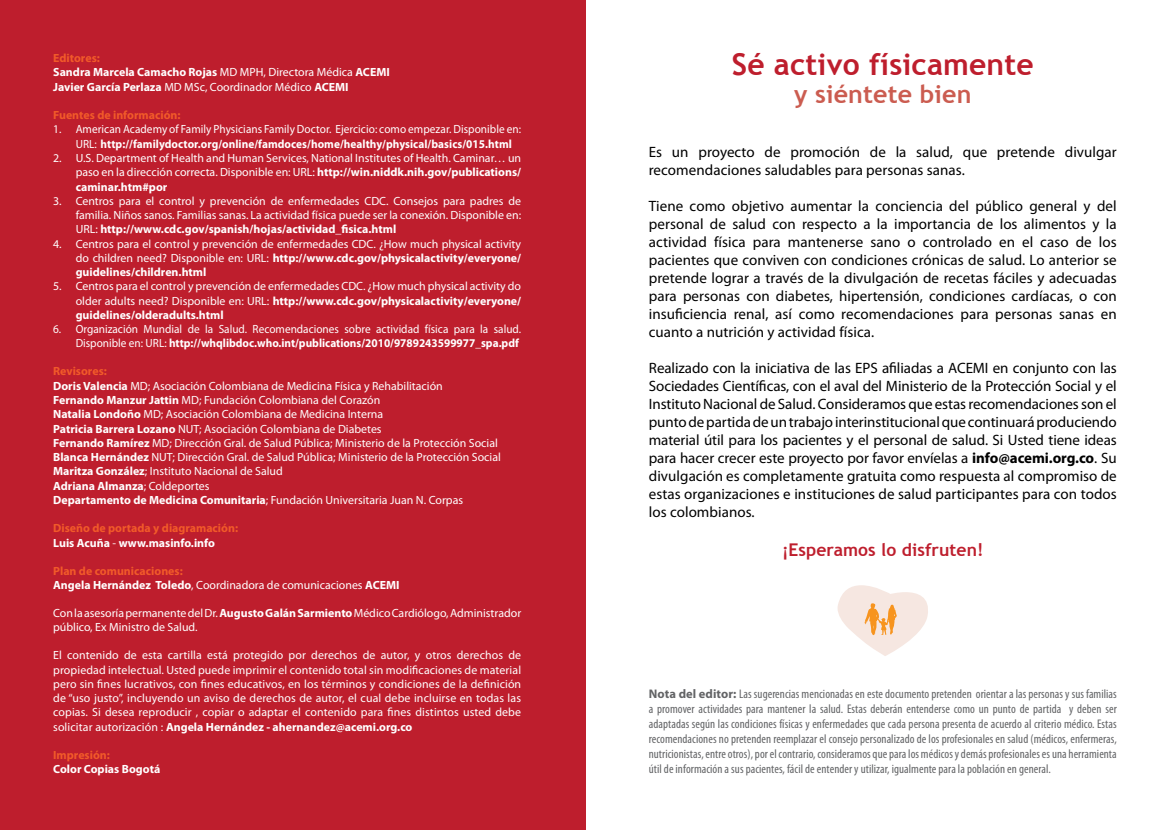
<style>
.page{position:relative;width:1170px;height:830px;background:#fff}
.page>*{position:absolute;margin:0;border:0;box-sizing:border-box;transform-origin:0 0}
.t1{font:700 30px "Trebuchet MS";letter-spacing:.005em;color:#be1e2d}
.t2{font:700 25px "Trebuchet MS";letter-spacing:.005em;color:#cb5c50}
.t3{font:700 17.5px "Trebuchet MS";letter-spacing:.005em;color:#be1e2d}
.t4{font:15px/18px "Myriad Pro";letter-spacing:.005em;color:#000;text-align:justify}
.t5{font:condensed 12.5px/15px "Myriad Pro";letter-spacing:.005em;color:#636466;text-align:justify}
.t6{font:11.88px/14.2px "Myriad Pro";color:#fff;text-align:justify}
.t7{font:11.88px/14.2px "Myriad Pro";color:#fff;scale:.95 1}
.t8{font:700 11.88px/14.2px "Myriad Pro";color:#fff}
.t9{font:700 11.88px/14.2px "Myriad Pro";color:#f15a29}
.s1{color:#f15a29}
.s2{font-weight:400}
.s3{font-weight:700}
.s4{font-weight:700;color:#f15a29}
.s5{color:#fff}
.s6{font-weight:400;color:#fff}
.s7{font-weight:700;font-stretch:normal}
</style>
<div class="page">
<div style="left:0;top:0;width:585px;height:829px;background:#be1e2d"></div>
<svg style="left:837px;top:585px;width:91px;height:71px"></svg>
<p class="t8" style="left:53px;top:51px;width:338px"><span class="s1">Editores:<br></span>Sandra Marcela Camacho Rojas <span class="s2">MD MPH, Directora Médica</span> ACEMI<br>Javier García Perlaza <span class="s2">MD MSc, Coordinador Médico</span> ACEMI</p>
<p class="t9" style="left:53px;top:108px;width:129px">Fuentes de información:</p>
<p class="t7" style="left:76px;top:122px;width:470px;text-indent:-22px">1. American Academy of Family Physicians Family Doctor. Ejercicio: como empezar. Disponible en:<br>URL: <span class="s3">http://familydoctor.org/online/famdoces/home/healthy/physical/basics/015.html</span></p>
<p class="t6" style="left:76px;top:151px;width:447px;text-indent:-23px">2. U.S. Department of Health and Human Services, National Institutes of Health. Caminar… un paso en la dirección correcta. Disponible en: URL: <span class="s3">http://win.niddk.nih.gov/publications/ caminar.htm#por</span></p>
<p class="t6" style="left:76px;top:193px;width:447px;text-indent:-23px">3. Centros para el control y prevención de enfermedades CDC. Consejos para padres de familia. Niños sanos. Familias sanas. La actividad física puede ser la conexión. Disponible en:<br>URL: <span class="s3">http://www.cdc.gov/spanish/hojas/actividad_fisica.html</span></p>
<p class="t6" style="left:76px;top:236px;width:447px;text-indent:-23px">4. Centros para el control y prevención de enfermedades CDC. ¿How much physical activity do children need? Disponible en: URL: <span class="s3">http://www.cdc.gov/physicalactivity/everyone/ guidelines/children.html</span></p>
<p class="t6" style="left:76px;top:279px;width:447px;text-indent:-23px">5. Centros para el control y prevención de enfermedades CDC. ¿How much physical activity do older adults need? Disponible en: URL: <span class="s3">http://www.cdc.gov/physicalactivity/everyone/ guidelines/olderadults.html</span></p>
<p class="t7" style="left:53px;top:322px;width:494px;text-align:right">6. Organización Mundial de la Salud. Recomendaciones sobre actividad física para la salud.<br>Disponible en: URL: <span class="s3">http://whqlibdoc.who.int/publications/2010/9789243599977_spa.pdf</span></p>
<p class="t6" style="left:53px;top:364px;width:449px;text-align:left"><span class="s4">Revisores:<br></span><span class="s3">Doris Valencia</span> MD; Asociación Colombiana de Medicina Física y Rehabilitación<br><span class="s3">Fernando Manzur Jattin</span> MD; Fundación Colombiana del Corazón<br><span class="s3">Natalia Londoño</span> MD; Asociación Colombiana de Medicina Interna<br><span class="s3">Patricia Barrera Lozano</span> NUT; Asociación Colombiana de Diabetes<br><span class="s3">Fernando Ramírez</span> MD; Dirección Gral. de Salud Pública; Ministerio de la Protección Social <span class="s3">Blanca Hernández</span> NUT; Dirección Gral. de Salud Pública; Ministerio de la Protección Social <span class="s3">Maritza González</span>; Instituto Nacional de Salud<br><span class="s3">Adriana Almanza</span>; Coldeportes<br><span class="s3">Departamento de Medicina Comunitaria</span>; Fundación Universitaria Juan N. Corpas</p>
<p class="t9" style="left:53px;top:520px;width:186px">Diseño de portada y diagramación:<br><span class="s5">Luis Acuña</span> <span class="s6">-</span> <span class="s5">www.masinfo.info</span></p>
<p class="t6" style="left:53px;top:563px;width:348px"><span class="s4">Plan de comunicaciones:<br></span><span class="s3">Angela Hernández Toledo</span>, Coordinadora de comunicaciones <span class="s3">ACEMI</span></p>
<p class="t6" style="left:53px;top:605px;width:469px">Con la asesoría permanente del Dr. <span class="s3">Augusto Galán Sarmiento</span> Médico Cardiólogo, Administrador público, Ex Ministro de Salud.</p>
<p class="t6" style="left:53px;top:647px;width:469px">El contenido de esta cartilla está protegido por derechos de autor, y otros derechos de propiedad intelectual. Usted puede imprimir el contenido total sin modificaciones de material pero sin fines lucrativos, con fines educativos, en los términos y condiciones de la definición de “uso justo”, incluyendo un aviso de derechos de autor, el cual debe incluirse en todas las copias. Si desea reproducir , copiar o adaptar el contenido para fines distintos usted debe solicitar autorización : <span class="s3">Angela Hernández - ahernandez@acemi.org.co</span></p>
<p class="t9" style="left:53px;top:746px;width:58px">Impresión:</p>
<p class="t8" style="left:53px;top:761px;width:109px">Color Copias Bogotá</p>
<h1 class="t1" style="left:731px;top:46px;width:303px">Sé activo físicamente</h1>
<h2 class="t2" style="left:794px;top:78px;width:179px">y siéntete bien</h2>
<p class="t4" style="left:648px;top:143px;width:469px">Es un proyecto de promoción de la salud, que pretende divulgar recomendaciones saludables para personas sanas.</p>
<p class="t4" style="left:648px;top:197px;width:469px">Tiene como objetivo aumentar la conciencia del público general y del personal de salud con respecto a la importancia de los alimentos y la actividad física para mantenerse sano o controlado en el caso de los pacientes que conviven con condiciones crónicas de salud. Lo anterior se pretende lograr a través de la divulgación de recetas fáciles y adecuadas para personas con diabetes, hipertensión, condiciones cardíacas, o con insuficiencia renal, así como recomendaciones para personas sanas en cuanto a nutrición y actividad física.</p>
<p class="t4" style="left:648px;top:359px;width:469px">Realizado con la iniciativa de las EPS afiliadas a ACEMI en conjunto con las Sociedades Científicas, con el aval del Ministerio de la Protección Social y el Instituto Nacional de Salud. Consideramos que estas recomendaciones son el punto de partida de un trabajo interinstitucional que continuará produciendo material útil para los pacientes y el personal de salud. Si Usted tiene ideas para hacer crecer este proyecto por favor envíelas a <span class="s3">info@acemi.org.co</span>. Su divulgación es completamente gratuita como respuesta al compromiso de estas organizaciones e instituciones de salud participantes para con todos los colombianos.</p>
<h3 class="t3" style="left:782px;top:539px;width:203px">¡Esperamos lo disfruten!</h3>
<p class="t5" style="left:648px;top:685px;width:469px"><span class="s7">Nota del editor:</span> Las sugerencias mencionadas en este documento pretenden orientar a las personas y sus familias a promover actividades para mantener la salud. Estas deberán entenderse como un punto de partida y deben ser adaptadas según las condiciones físicas y enfermedades que cada persona presenta de acuerdo al criterio médico. Estas recomendaciones no pretenden reemplazar el consejo personalizado de los profesionales en salud (médicos, enfermeras, nutricionistas, entre otros), por el contrario, consideramos que para los médicos y demás profesionales es una herramienta útil de información a sus pacientes, fácil de entender y utilizar, igualmente para la población en general.</p>
</div>
